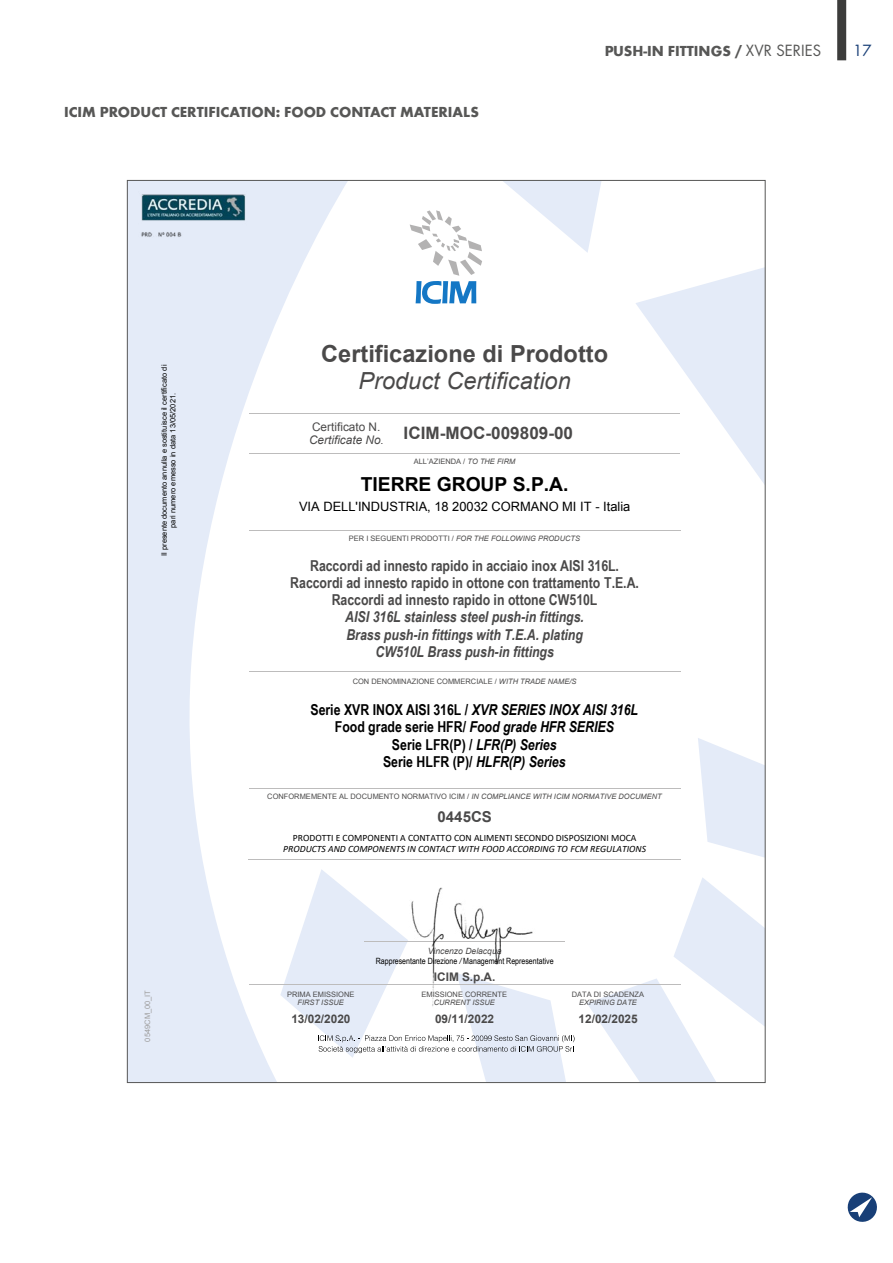
<style>
.page{position:relative;width:893px;height:1263px;background:#fff}
.page>*{position:absolute;margin:0;border:0;box-sizing:border-box;transform-origin:0 0}
.t1{font:700 23.55px "Arial";color:#4a4949}
.t2{font:italic 23.55px "Arial";color:#4a4949}
.t3{font:700 19.35px "Arial";color:#000}
.t4{font:700 17.1px "Arial";color:#4a4949}
.t5{font:700 15px/17.1px "Arial Narrow";color:#4a4949;text-align:center}
.t6{font:700 15px/17.2px "Arial Narrow";color:#000;text-align:center}
.t7{font:italic 700 15px/17.2px "Arial Narrow";color:#4a4949;text-align:center}
.t8{font:15px "Futura T Bold";color:#575756}
.t9{font:700 15px "Arial";color:#4a4949}
.t10{font:15px "Futura Std";color:#193f77}
.t11{font:12.9px "Arial";color:#000}
.t12{font:700 11.85px "Arial";color:#4a4949}
.t13{font:11.85px "Arial";color:#4a4949}
.t14{font:italic 9.6px "Calibri";color:#000}
.t15{font:9.6px "Calibri";color:#000}
.t16{font:8.55px "Arial Narrow";color:#000}
.t17{font:italic 8.55px "Arial";color:#4a4949}
.t18{font:7.5px "Arial";color:#4a4949}
.t19{font:7.5px/8.9px "Arial";color:#000;text-align:center}
.t20{font:italic 7.5px "Arial";color:#4a4949}
.t21{font:7.5px "Arial";color:#9d9c9c}
.s1{font-family:"Futura Std"}
.s2{font-style:italic}
.s3{font-style:normal}
</style>
<div class="page">
<div style="left:837px;top:0;width:9px;height:60px;background:#3c3c3b"></div>
<svg style="left:847px;top:1192px;width:30px;height:30px"></svg>
<svg style="left:129px;top:182px;width:218px;height:899px"></svg>
<svg style="left:636px;top:268px;width:127px;height:214px"></svg>
<svg style="left:504px;top:182px;width:97px;height:71px"></svg>
<div style="left:129px;top:546px;width:45px;height:113px;background:#e4ebf8"></div>
<svg style="left:698px;top:738px;width:65px;height:119px"></svg>
<svg style="left:410px;top:210px;width:72px;height:94px"></svg>
<hr style="left:249px;top:984px;width:115px;height:1px;background:#bdbcbc">
<svg style="left:280px;top:869px;width:295px;height:212px"></svg>
<hr style="left:566px;top:984px;width:114px;height:1px;background:#bdbcbc">
<svg style="left:587px;top:878px;width:176px;height:203px"></svg>
<img style="left:138px;top:191px;width:173px;height:48px">
<img style="left:143px;top:962px;width:9px;height:87px">
<img style="left:391px;top:882px;width:156px;height:127px">
<hr style="left:249px;top:413px;width:149px;height:1px;background:#bdbcbc">
<hr style="left:398px;top:413px;width:282px;height:1px;background:#bdbcbc">
<hr style="left:249px;top:453px;width:149px;height:1px;background:#bdbcbc">
<hr style="left:398px;top:453px;width:282px;height:1px;background:#bdbcbc">
<hr style="left:249px;top:530px;width:431px;height:1px;background:#bdbcbc">
<hr style="left:249px;top:671px;width:431px;height:1px;background:#bdbcbc">
<hr style="left:249px;top:788px;width:431px;height:1px;background:#bdbcbc">
<hr style="left:248px;top:859px;width:432px;height:1px;background:#bdbcbc">
<h3 class="t8" style="left:64px;top:104px;width:416px">ICIM PRODUCT CERTIFICATION: FOOD CONTACT MATERIALS</h3>
<h3 class="t8" style="left:604px;top:42px;width:219px">PUSH-IN FITTINGS / <span class="s1">XVR SERIES</span></h3>
<h3 class="t10" style="left:853px;top:41px;width:20px">17</h3>
<p class="t19" style="left:160px;top:556px;width:193px;rotate:-90deg">Il presente documento annulla e sostituisce il certificato di pari numero emesso in data 13/05/2021.</p>
<p class="t21" style="left:143px;top:1041px;width:53px;rotate:-90deg">0549CM_00_IT</p>
<h1 class="t1" style="left:321px;top:338px;width:288px">Certificazione di Prodotto</h1>
<h1 class="t2" style="left:358px;top:365px;width:214px">Product Certification</h1>
<h3 class="t13" style="left:312px;top:419px;width:70px">Certificato N.</h3>
<h3 class="t4" style="left:309px;top:422px;width:266px"><sub>Certificate</sub> <sub>No</sub><sub>.</sub> ICIM-MOC-009809-00</h3>
<p class="t18" style="left:414px;top:456px;width:103px">ALL’AZIENDA / <span class="s2">TO THE FIRM</span></p>
<h2 class="t3" style="left:361px;top:471px;width:209px">TIERRE GROUP S.P.A.</h2>
<h3 class="t11" style="left:299px;top:498px;width:333px">VIA DELL'INDUSTRIA, 18 20032 CORMANO MI IT - Italia</h3>
<p class="t20" style="left:349px;top:533px;width:233px"><span class="s3">PER I SEGUENTI PRODOTTI /</span> FOR THE FOLLOWING PRODUCTS</p>
<h3 class="t5" style="left:290px;top:556px;width:350px">Raccordi ad innesto rapido in acciaio inox AISI 316L.<br>Raccordi ad innesto rapido in ottone con trattamento T.E.A.<br>Raccordi ad innesto rapido in ottone CW510L</h3>
<h3 class="t7" style="left:345px;top:608px;width:240px">AISI 316L stainless steel push-in fittings.<br>Brass push-in fittings with T.E.A. plating<br>CW510L Brass push-in fittings</h3>
<p class="t18" style="left:353px;top:676px;width:225px">CON DENOMINAZIONE COMMERCIALE / <span class="s2">WITH TRADE NAME/S</span></p>
<h3 class="t6" style="left:310px;top:700px;width:329px">Serie XVR INOX AISI 316L / <span class="s2">XVR SERIES INOX AISI 316L </span>Food grade serie HFR/ <span class="s2">Food grade HFR SERIES<br></span>Serie LFR(P) / <span class="s2">LFR(P) Series<br></span>Serie HLFR (P)/ <span class="s2">HLFR(P) Series</span></h3>
<p class="t18" style="left:267px;top:792px;width:396px">CONFORMEMENTE AL DOCUMENTO NORMATIVO ICIM / <span class="s2">IN COMPLIANCE WITH ICIM NORMATIVE DOCUMENT</span></p>
<h3 class="t9" style="left:438px;top:807px;width:56px">0445CS</h3>
<p class="t15" style="left:293px;top:831px;width:345px">PRODOTTI E COMPONENTI A CONTATTO CON ALIMENTI SECONDO DISPOSIZIONI MOCA</p>
<p class="t14" style="left:283px;top:842px;width:364px">PRODUCTS AND COMPONENTS IN CONTACT WITH FOOD ACCORDING TO FCM REGULATIONS</p>
<p class="t18" style="left:287px;top:989px;width:69px">PRIMA EMISSIONE</p>
<p class="t20" style="left:298px;top:998px;width:48px">FIRST ISSUE</p>
<p class="t17" style="left:428px;top:946px;width:75px">Vincenzo Delacqua</p>
<p class="t16" style="left:376px;top:955px;width:179px">Rappresentante Direzione <span class="s2">/</span> Management Representative</p>
<h3 class="t12" style="left:434px;top:969px;width:63px">ICIM S.p.A.</h3>
<p class="t18" style="left:421px;top:989px;width:87px">EMISSIONE CORRENTE</p>
<p class="t20" style="left:434px;top:998px;width:63px">CURRENT ISSUE</p>
<p class="t18" style="left:572px;top:989px;width:74px">DATA DI SCADENZA</p>
<p class="t20" style="left:579px;top:998px;width:59px">EXPIRING DATE</p>
<h3 class="t12" style="left:291px;top:1011px;width:61px">13/02/2020</h3>
<h3 class="t12" style="left:435px;top:1011px;width:61px">09/11/2022</h3>
<h3 class="t12" style="left:579px;top:1011px;width:61px">12/02/2025</h3>
</div>
